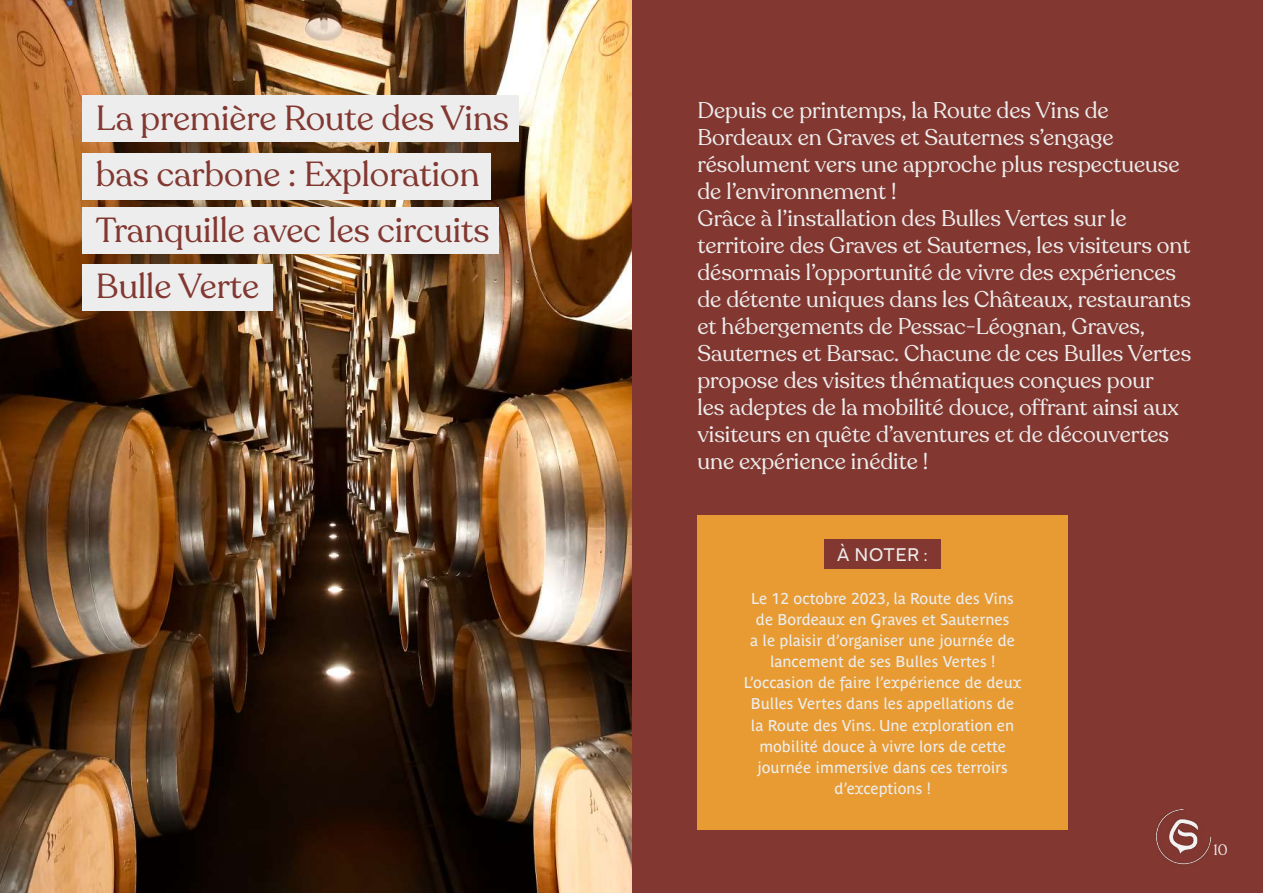
<style>
.page{position:relative;width:1263px;height:893px;background:#823831}
.page>*{position:absolute;margin:0;border:0;box-sizing:border-box;transform-origin:0 0}
.t1{font:34.5px/55.9px "Recoleta";color:#823831}
.t2{font:22.5px/27px "Recoleta";color:#ededed}
.t3{font:18.3px "Armin Grotesk";letter-spacing:.05em;color:#ededed}
.t4{font:15.45px/21.1px "Parisine Plus Std";color:#ededed;text-align:center}
.t5{font:15px "Recoleta";color:#ededed}
.s1{font-family:"Parisine Plus Std";font-size:15.45px}
</style>
<div class="page">
<img style="left:0;top:0;width:631px;height:893px">
<div style="left:83px;top:96px;width:436px;height:46px;background:#ededed"></div>
<div style="left:83px;top:153px;width:408px;height:46px;background:#ededed"></div>
<div style="left:83px;top:207px;width:416px;height:46px;background:#ededed"></div>
<div style="left:83px;top:265px;width:190px;height:46px;background:#ededed"></div>
<div style="left:697px;top:515px;width:371px;height:315px;background:#e79b32"></div>
<div style="left:824px;top:539px;width:117px;height:30px;background:#823831"></div>
<img style="left:1155px;top:809px;width:57px;height:56px">
<h1 class="t1" style="left:96px;top:91px;width:414px">La première Route des Vins bas carbone : Exploration<br>Tranquille avec les circuits<br>Bulle Verte</h1>
<p class="t2" style="left:697px;top:97px;width:495px">Depuis ce printemps, la Route des Vins de Bordeaux en Graves et Sauternes s’engage résolument vers une approche plus respectueuse de l’environnement !<br>Grâce à l’installation des Bulles Vertes sur le territoire des Graves et Sauternes, les visiteurs ont désormais l’opportunité de vivre des expériences de détente uniques dans les Châteaux, restaurants et hébergements de Pessac-Léognan, Graves, Sauternes et Barsac. Chacune de ces Bulles Vertes propose des visites thématiques conçues pour<br>les adeptes de la mobilité douce, offrant ainsi aux visiteurs en quête d’aventures et de découvertes une expérience inédite !</p>
<p class="t3" style="left:837px;top:543px;width:92px">À NOTER <span class="s1">:</span></p>
<p class="t4" style="left:744px;top:587px;width:279px">Le 12 octobre 2023, la Route des Vins de Bordeaux en Graves et Sauternes<br>a le plaisir d’organiser une journée de lancement de ses Bulles Vertes !<br>L’occasion de faire l’expérience de deux Bulles Vertes dans les appellations de la Route des Vins. Une exploration en mobilité douce à vivre lors de cette journée immersive dans ces terroirs d’exceptions !</p>
<p class="t5" style="left:1213px;top:840px;width:16px">10</p>
</div>
